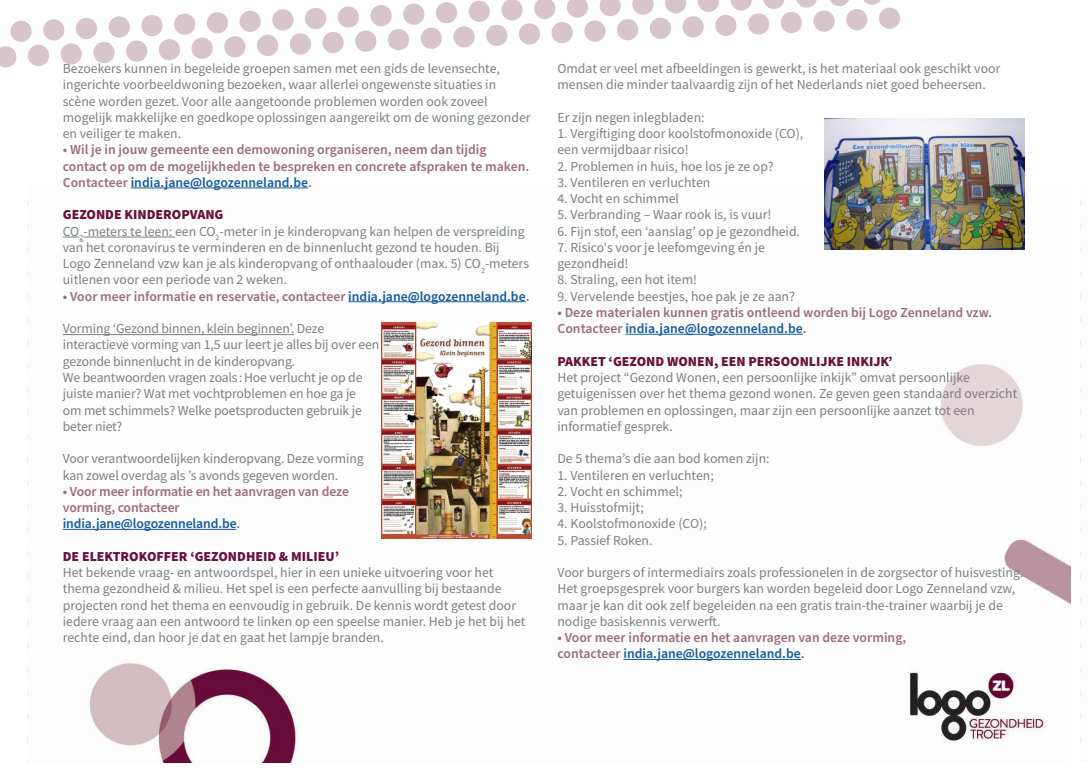
<style>
.page{position:relative;width:1088px;height:780px;background:#fff}
.page>*{position:absolute;margin:0;border:0;box-sizing:border-box;transform-origin:0 0}
.t1{font:13.75px/16.2px "Source Sans Pro";color:#7c7f81}
.t2{font:600 13.75px/16.2px "Source Sans Pro";color:#9e6d7d}
.t3{font:900 13.75px "Source Sans Pro";color:#69123c}
.t4{font:600 13.75px "Source Sans Pro";color:#175d9e}
.t5{font:900 13.75px "Source Sans Pro";color:#69113d}
.s1{color:#9e6d7d}
.s2{color:#175d9e}
</style>
<div class="page">
<img style="left:62px;top:184px;width:1008px;height:578px">
<hr style="left:625px;top:334px;width:178px;height:1px;background:#175d9e">
<hr style="left:623px;top:659px;width:178px;height:1px;background:#175d9e">
<hr style="left:131px;top:187px;width:177px;height:1px;background:#175d9e">
<svg style="left:63px;top:237px;width:20px;height:5px"></svg>
<hr style="left:83px;top:237px;width:92px;height:1px;background:#7c7f81">
<hr style="left:348px;top:301px;width:178px;height:1px;background:#175d9e">
<hr style="left:63px;top:334px;width:231px;height:1px;background:#7c7f81">
<hr style="left:63px;top:529px;width:174px;height:1px;background:#175d9e">
<img style="left:1080px;top:201px;width:1px;height:542px">
<svg style="left:649px;top:17px;width:22px;height:22px"></svg>
<div style="left:617px;top:19px;width:21px;height:22px;background:#d8c5cb;border-radius:50%"></div>
<svg style="left:584px;top:20px;width:22px;height:22px"></svg>
<div style="left:551px;top:22px;width:22px;height:21px;background:#d8c5cb;border-radius:50%"></div>
<div style="left:519px;top:23px;width:21px;height:22px;background:#d8c5cb;border-radius:50%"></div>
<div style="left:486px;top:25px;width:22px;height:21px;background:#d8c5cb;border-radius:50%"></div>
<svg style="left:453px;top:26px;width:22px;height:22px"></svg>
<svg style="left:420px;top:27px;width:22px;height:22px"></svg>
<svg style="left:126px;top:40px;width:22px;height:22px"></svg>
<div style="left:93px;top:42px;width:22px;height:21px;background:#d8c5cb;border-radius:50%"></div>
<svg style="left:60px;top:43px;width:22px;height:22px"></svg>
<div style="left:28px;top:45px;width:21px;height:21px;background:#d8c5cb;border-radius:50%"></div>
<svg style="left:0;top:46px;width:17px;height:22px"></svg>
<svg style="left:878px;top:7px;width:22px;height:22px"></svg>
<svg style="left:846px;top:9px;width:22px;height:22px"></svg>
<svg style="left:813px;top:10px;width:22px;height:22px"></svg>
<div style="left:780px;top:12px;width:22px;height:21px;background:#d8c5cb;border-radius:50%"></div>
<div style="left:748px;top:13px;width:21px;height:22px;background:#d8c5cb;border-radius:50%"></div>
<svg style="left:715px;top:14px;width:22px;height:22px"></svg>
<svg style="left:682px;top:16px;width:22px;height:22px"></svg>
<div style="left:388px;top:29px;width:21px;height:22px;background:#d8c5cb;border-radius:50%"></div>
<svg style="left:355px;top:30px;width:22px;height:22px"></svg>
<div style="left:322px;top:32px;width:22px;height:21px;background:#d8c5cb;border-radius:50%"></div>
<svg style="left:289px;top:33px;width:22px;height:22px"></svg>
<div style="left:257px;top:35px;width:21px;height:21px;background:#d8c5cb;border-radius:50%"></div>
<svg style="left:224px;top:36px;width:22px;height:22px"></svg>
<svg style="left:191px;top:37px;width:22px;height:22px"></svg>
<div style="left:159px;top:39px;width:21px;height:22px;background:#d8c5cb;border-radius:50%"></div>
<svg style="left:665px;top:0;width:21px;height:14px"></svg>
<svg style="left:632px;top:0;width:22px;height:15px"></svg>
<svg style="left:599px;top:0;width:22px;height:16px"></svg>
<svg style="left:567px;top:0;width:21px;height:18px"></svg>
<svg style="left:534px;top:0;width:22px;height:19px"></svg>
<svg style="left:501px;top:0;width:22px;height:21px"></svg>
<svg style="left:468px;top:0;width:22px;height:22px"></svg>
<div style="left:436px;top:2px;width:21px;height:22px;background:#d8c5cb;border-radius:50%"></div>
<div style="left:141px;top:15px;width:22px;height:21px;background:#d8c5cb;border-radius:50%"></div>
<svg style="left:108px;top:16px;width:22px;height:22px"></svg>
<div style="left:76px;top:18px;width:21px;height:21px;background:#d8c5cb;border-radius:50%"></div>
<svg style="left:43px;top:19px;width:22px;height:22px"></svg>
<svg style="left:10px;top:20px;width:22px;height:22px"></svg>
<svg style="left:863px;top:0;width:18px;height:5px"></svg>
<svg style="left:830px;top:0;width:19px;height:6px"></svg>
<svg style="left:796px;top:0;width:21px;height:8px"></svg>
<svg style="left:763px;top:0;width:22px;height:9px"></svg>
<svg style="left:730px;top:0;width:22px;height:11px"></svg>
<svg style="left:697px;top:0;width:22px;height:12px"></svg>
<svg style="left:403px;top:3px;width:22px;height:22px"></svg>
<div style="left:370px;top:5px;width:22px;height:21px;background:#d8c5cb;border-radius:50%"></div>
<svg style="left:337px;top:6px;width:22px;height:22px"></svg>
<div style="left:305px;top:8px;width:21px;height:21px;background:#d8c5cb;border-radius:50%"></div>
<svg style="left:272px;top:9px;width:22px;height:22px"></svg>
<svg style="left:239px;top:10px;width:22px;height:22px"></svg>
<div style="left:207px;top:12px;width:21px;height:22px;background:#d8c5cb;border-radius:50%"></div>
<svg style="left:174px;top:13px;width:22px;height:22px"></svg>
<img style="left:381px;top:322px;width:150px;height:217px">
<img style="left:824px;top:119px;width:200px;height:130px">
<p class="t1" style="left:63px;top:60px;width:469px">Bezoekers kunnen in begeleide groepen samen met een gids de levensechte, ingerichte voorbeeldwoning bezoeken, waar allerlei ongewenste situaties in scène worden gezet. Voor alle aangetoonde problemen worden ook zoveel mogelijk makkelijke en goedkope oplossingen aangereikt om de woning gezonder en veiliger te maken.</p>
<p class="t2" style="left:63px;top:142px;width:468px">• Wil je in jouw gemeente een demowoning organiseren, neem dan tijdig contact op om de mogelijkheden te bespreken en concrete afspraken te maken.</p>
<p class="t4" style="left:63px;top:173px;width:251px"><span class="s1">Contacteer</span> india.jane@logozenneland.be<span class="s1">.</span></p>
<p class="t5" style="left:63px;top:205px;width:162px">GEZONDE KINDEROPVANG</p>
<p class="t1" style="left:63px;top:223px;width:468px">CO<sub>2</sub>-meters te leen: een CO<sub>2</sub>-meter in je kinderopvang kan helpen de verspreiding van het coronavirus te verminderen en de binnenlucht gezond te houden. Bij Logo Zenneland vzw kan je als kinderopvang of onthaalouder (max. 5) CO<sub>2</sub>-meters uitlenen voor een periode van 2 weken.</p>
<p class="t2" style="left:63px;top:288px;width:468px">• Voor meer informatie en reservatie, contacteer <span class="s2">india.jane@logozenneland.be</span>.</p>
<p class="t1" style="left:63px;top:320px;width:318px">Vorming ‘Gezond binnen, klein beginnen’. Deze interactieve vorming van 1,5 uur leert je alles bij over een gezonde binnenlucht in de kinderopvang.<br>We beantwoorden vragen zoals : Hoe verlucht je op de juiste manier? Wat met vochtproblemen en hoe ga je<br>om met schimmels? Welke poetsproducten gebruik je beter niet?</p>
<p class="t1" style="left:63px;top:450px;width:302px">Voor verantwoordelijken kinderopvang. Deze vorming kan zowel overdag als ’s avonds gegeven worden.</p>
<p class="t2" style="left:63px;top:483px;width:288px">• Voor meer informatie en het aanvragen van deze vorming, contacteer <span class="s2">india.jane@logozenneland.be</span>.</p>
<p class="t3" style="left:63px;top:546px;width:278px">DE ELEKTROKOFFER ‘GEZONDHEID &amp; MILIEU’</p>
<p class="t1" style="left:63px;top:564px;width:464px">Het bekende vraag- en antwoordspel, hier in een unieke uitvoering voor het thema gezondheid &amp; milieu. Het spel is een perfecte aanvulling bij bestaande projecten rond het thema en eenvoudig in gebruik. De kennis wordt getest door iedere vraag aan een antwoord te linken op een speelse manier. Heb je het bij het rechte eind, dan hoor je dat en gaat het lampje branden.</p>
<p class="t1" style="left:557px;top:60px;width:444px">Omdat er veel met afbeeldingen is gewerkt, is het materiaal ook geschikt voor mensen die minder taalvaardig zijn of het Nederlands niet goed beheersen.</p>
<p class="t1" style="left:557px;top:109px;width:149px">Er zijn negen inlegbladen:</p>
<p class="t1" style="left:557px;top:125px;width:247px">1. Vergiftiging door koolstofmonoxide (CO), een vermijdbaar risico!</p>
<p class="t1" style="left:557px;top:158px;width:218px">2. Problemen in huis, hoe los je ze op?</p>
<p class="t1" style="left:557px;top:174px;width:154px">3. Ventileren en verluchten</p>
<p class="t1" style="left:557px;top:190px;width:123px">4. Vocht en schimmel</p>
<p class="t1" style="left:557px;top:207px;width:215px">5. Verbranding – Waar rook is, is vuur!</p>
<p class="t1" style="left:557px;top:223px;width:244px">6. Fijn stof, een ‘aanslag’ op je gezondheid.</p>
<p class="t1" style="left:557px;top:239px;width:209px">7. Risico's voor je leefomgeving én je gezondheid!</p>
<p class="t1" style="left:557px;top:272px;width:141px">8. Straling, een hot item!</p>
<p class="t1" style="left:557px;top:288px;width:239px">9. Vervelende beestjes, hoe pak je ze aan?</p>
<p class="t2" style="left:557px;top:305px;width:436px">• Deze materialen kunnen gratis ontleend worden bij Logo Zenneland vzw.<br>Contacteer <span class="s2">india.jane@logozenneland.be</span>.</p>
<p class="t3" style="left:557px;top:351px;width:337px">PAKKET ‘GEZOND WONEN, EEN PERSOONLIJKE INKIJK’</p>
<p class="t1" style="left:557px;top:369px;width:461px">Het project “Gezond Wonen, een persoonlijke inkijk” omvat persoonlijke getuigenissen over het thema gezond wonen. Ze geven geen standaard overzicht van problemen en oplossingen, maar zijn een persoonlijke aanzet tot een informatief gesprek.</p>
<p class="t1" style="left:557px;top:450px;width:214px">De 5 thema’s die aan bod komen zijn:</p>
<p class="t1" style="left:557px;top:467px;width:158px">1. Ventileren en verluchten;</p>
<p class="t1" style="left:557px;top:483px;width:127px">2. Vocht en schimmel;</p>
<p class="t1" style="left:557px;top:499px;width:88px">3. Huisstofmijt;</p>
<p class="t1" style="left:557px;top:515px;width:151px">4. Koolstofmonoxide (CO);</p>
<p class="t1" style="left:557px;top:532px;width:97px">5. Passief Roken.</p>
<p class="t1" style="left:557px;top:564px;width:467px">Voor burgers of intermediairs zoals professionelen in de zorgsector of huisvesting.</p>
<p class="t1" style="left:557px;top:580px;width:459px">Het groepsgesprek voor burgers kan worden begeleid door Logo Zenneland vzw, maar je kan dit ook zelf begeleiden na een gratis train-the-trainer waarbij je de nodige basiskennis verwerft.</p>
<p class="t2" style="left:557px;top:630px;width:350px">• Voor meer informatie en het aanvragen van deze vorming, contacteer <span class="s2">india.jane@logozenneland.be</span>.</p>
</div>
